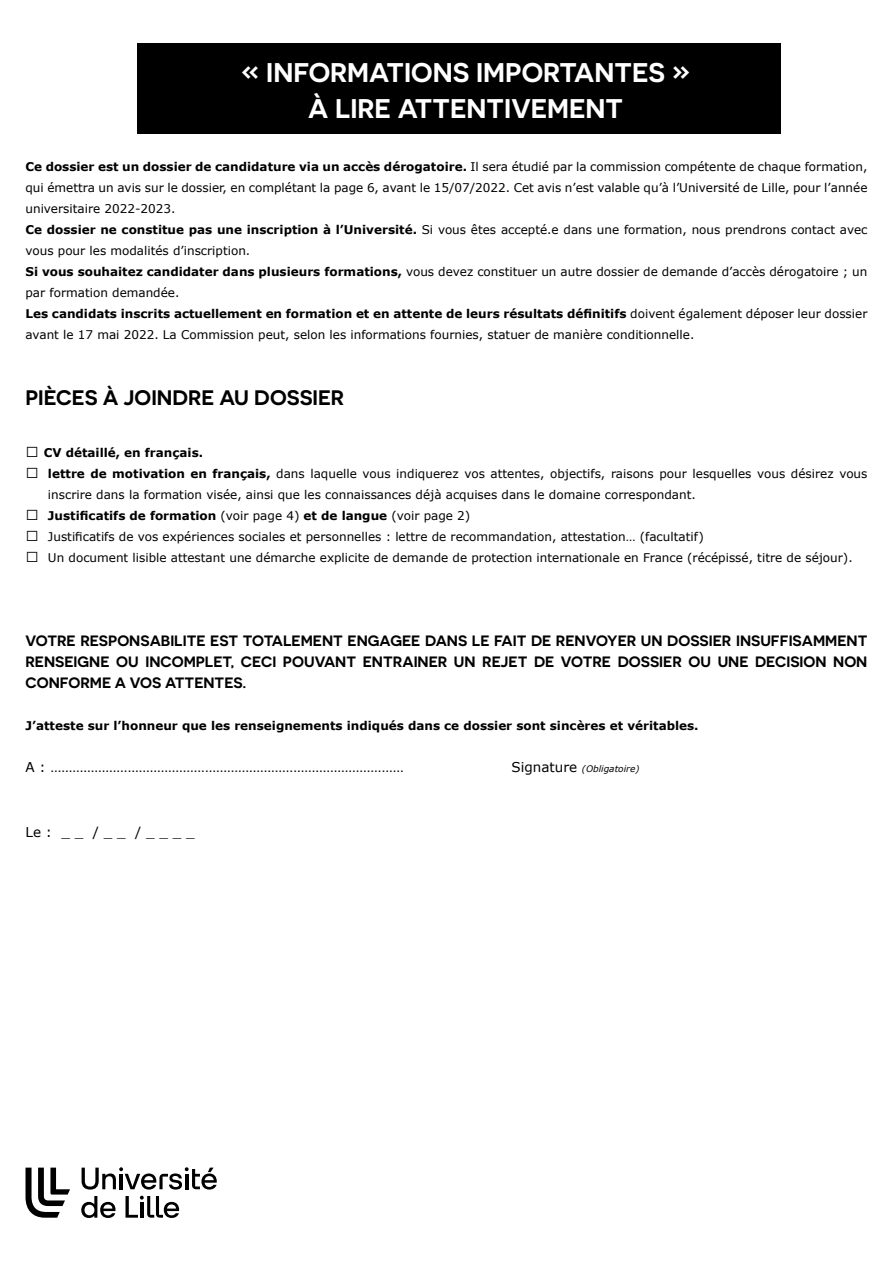
<style>
.page{position:relative;width:893px;height:1263px;background:#fff}
.page>*{position:absolute;margin:0;border:0;box-sizing:border-box;transform-origin:0 0}
.t1{font:600 27px/36px "Novecentosanswide";color:#fff;text-align:center}
.t2{font:600 21px "Novecentosanswide";color:#000}
.t3{font:600 15px/21px "Novecentosanswide";color:#000;text-align:justify}
.t4{font:13.5px "Verdana";color:#000}
.t5{font:12px/21px "Verdana";color:#000}
.t6{font:700 12px "Verdana";color:#000}
.t7{font:italic 9px "Verdana";color:#000}
.s1{font-weight:700}
.s2{font-style:normal;font-size:13.5px}
</style>
<div class="page">
<div style="left:137px;top:44px;width:644px;height:90px;background:#000"></div>
<svg style="left:26px;top:1167px;width:44px;height:51px"></svg>
<svg style="left:81px;top:1196px;width:35px;height:22px"></svg>
<svg style="left:125px;top:1196px;width:54px;height:22px"></svg>
<svg style="left:82px;top:1167px;width:135px;height:22px"></svg>
<h1 class="t1" style="left:240px;top:54px;width:452px">« INFORMATIONS IMPORTANTES »<br>À LIRE ATTENTIVEMENT</h1>
<p class="t5" style="left:26px;top:156px;width:843px"><span class="s1">Ce dossier est un dossier de candidature via un accès dérogatoire.</span> Il sera étudié par la commission compétente de chaque formation, qui émettra un avis sur le dossier, en complétant la page 6, avant le 15/07/2022. Cet avis n’est valable qu’à l’Université de Lille, pour l’année universitaire 2022-2023.<br><span class="s1">Ce dossier ne constitue pas une inscription à l’Université.</span> Si vous êtes accepté.e dans une formation, nous prendrons contact avec vous pour les modalités d’inscription.<br><span class="s1">Si vous souhaitez candidater dans plusieurs formations,</span> vous devez constituer un autre dossier de demande d’accès dérogatoire ; un par formation demandée.<br><span class="s1">Les candidats inscrits actuellement en formation et en attente de leurs résultats définitifs</span> doivent également déposer leur dossier avant le 17 mai 2022. La Commission peut, selon les informations fournies, statuer de manière conditionnelle.</p>
<h2 class="t2" style="left:26px;top:385px;width:320px">PIÈCES À JOINDRE AU DOSSIER</h2>
<p class="t5" style="left:48px;top:442px;width:821px;text-indent:-4px"><span class="s1">CV détaillé, en français.<br>lettre de motivation en français,</span> dans laquelle vous indiquerez vos attentes, objectifs, raisons pour lesquelles vous désirez vous inscrire dans la formation visée, ainsi que les connaissances déjà acquises dans le domaine correspondant.<br><span class="s1">Justificatifs de formation</span> (voir page 4) <span class="s1">et de langue</span> (voir page 2)<br>Justificatifs de vos expériences sociales et personnelles : lettre de recommandation, attestation… (facultatif)<br>Un document lisible attestant une démarche explicite de demande de protection internationale en France (récépissé, titre de séjour).</p>
<p class="t3" style="left:26px;top:630px;width:843px">VOTRE RESPONSABILITE EST TOTALEMENT ENGAGEE DANS LE FAIT DE RENVOYER UN DOSSIER INSUFFISAMMENT RENSEIGNE OU INCOMPLET, CECI POUVANT ENTRAINER UN REJET DE VOTRE DOSSIER OU UNE DECISION NON CONFORME A VOS ATTENTES.</p>
<p class="t6" style="left:26px;top:717px;width:675px">J’atteste sur l’honneur que les renseignements indiqués dans ce dossier sont sincères et véritables.</p>
<p class="t4" style="left:26px;top:758px;width:380px">A : ……………………………………………………………………………………</p>
<p class="t7" style="left:512px;top:762px;width:129px"><span class="s2">Signature</span> (Obligatoire)</p>
<p class="t4" style="left:26px;top:823px;width:171px">Le : _ _ / _ _ / _ _ _ _</p>
</div>
